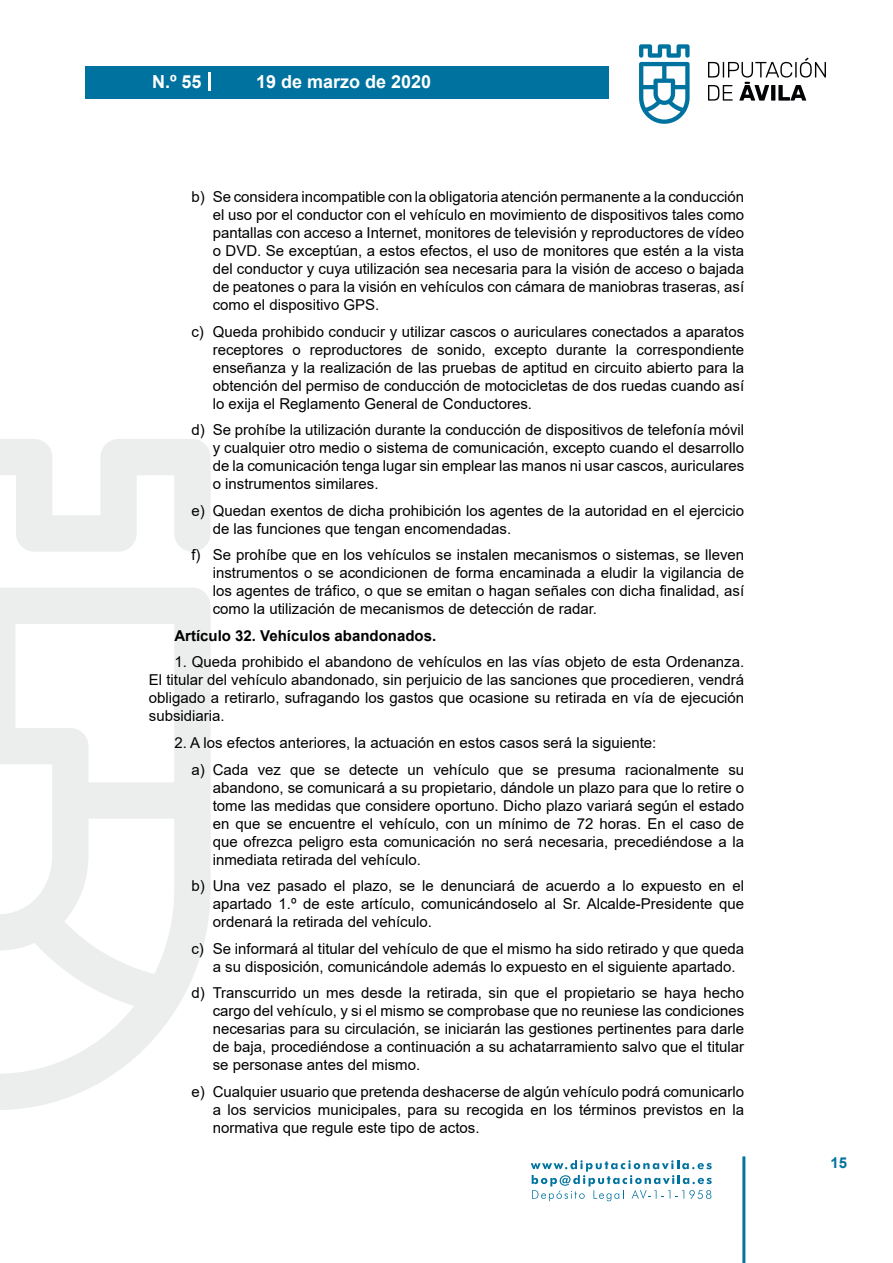
<style>
.page{position:relative;width:893px;height:1263px;background:#fff}
.page>*{position:absolute;margin:0;border:0;box-sizing:border-box;transform-origin:0 0}
.t1{font:700 18px "Arial";color:#fff}
.t2{font:15px/18px "Arial";color:#000;text-align:justify}
.t3{font:700 15px "Arial";color:#000}
.t4{font:700 15px "Arial";color:#04739f}
</style>
<div class="page">
<svg style="left:531px;top:1160px;width:181px;height:41px"></svg>
<div style="left:85px;top:66px;width:523px;height:33px;background:#00729f"></div>
<svg style="left:639px;top:44px;width:51px;height:80px"></svg>
<svg style="left:708px;top:58px;width:118px;height:43px"></svg>
<hr style="left:742px;top:1156px;width:3px;height:107px;background:#04739f">
<svg style="left:208px;top:72px;width:2px;height:18px"></svg>
<svg style="left:0;top:439px;width:211px;height:671px"></svg>
<p class="t1" style="left:152px;top:69px;width:51px">N.º 55</p>
<p class="t1" style="left:256px;top:69px;width:177px">19 de marzo de 2020</p>
<p class="t2" style="left:213px;top:188px;width:533px;text-indent:-21px">b) Se considera incompatible con la obligatoria atención permanente a la conducción el uso por el conductor con el vehículo en movimiento de dispositivos tales como pantallas con acceso a Internet, monitores de televisión y reproductores de vídeo o DVD. Se exceptúan, a estos efectos, el uso de monitores que estén a la vista del conductor y cuya utilización sea necesaria para la visión de acceso o bajada de peatones o para la visión en vehículos con cámara de maniobras traseras, así como el dispositivo GPS.</p>
<p class="t2" style="left:213px;top:323px;width:533px;text-indent:-21px">c) Queda prohibido conducir y utilizar cascos o auriculares conectados a aparatos receptores o reproductores de sonido, excepto durante la correspondiente enseñanza y la realización de las pruebas de aptitud en circuito abierto para la obtención del permiso de conducción de motocicletas de dos ruedas cuando así lo exija el Reglamento General de Conductores.</p>
<p class="t2" style="left:213px;top:421px;width:533px;text-indent:-21px">d) Se prohíbe la utilización durante la conducción de dispositivos de telefonía móvil y cualquier otro medio o sistema de comunicación, excepto cuando el desarrollo de la comunicación tenga lugar sin emplear las manos ni usar cascos, auriculares o instrumentos similares.</p>
<p class="t2" style="left:213px;top:502px;width:533px;text-indent:-21px">e) Quedan exentos de dicha prohibición los agentes de la autoridad en el ejercicio de las funciones que tengan encomendadas.</p>
<p class="t2" style="left:213px;top:546px;width:533px;text-indent:-21px">f) Se prohíbe que en los vehículos se instalen mecanismos o sistemas, se lleven instrumentos o se acondicionen de forma encaminada a eludir la vigilancia de los agentes de tráfico, o que se emitan o hagan señales con dicha finalidad, así como la utilización de mecanismos de detección de radar.</p>
<p class="t3" style="left:174px;top:625px;width:263px">Artículo 32. Vehículos abandonados.</p>
<p class="t2" style="left:149px;top:653px;width:597px;text-indent:26px">1. Queda prohibido el abandono de vehículos en las vías objeto de esta Ordenanza.<br>El titular del vehículo abandonado, sin perjuicio de las sanciones que procedieren, vendrá obligado a retirarlo, sufragando los gastos que ocasione su retirada en vía de ejecución subsidiaria.</p>
<p class="t2" style="left:191px;top:729px;width:554px;line-height:26.5px;text-indent:-17px">2. A los efectos anteriores, la actuación en estos casos será la siguiente:<br>a) Cada vez que se detecte un vehículo que se presuma racionalmente su</p>
<p class="t2" style="left:213px;top:778px;width:533px">abandono, se comunicará a su propietario, dándole un plazo para que lo retire o tome las medidas que considere oportuno. Dicho plazo variará según el estado en que se encuentre el vehículo, con un mínimo de 72 horas. En el caso de que ofrezca peligro esta comunicación no será necesaria, precediéndose a la inmediata retirada del vehículo.</p>
<p class="t2" style="left:213px;top:877px;width:533px;text-indent:-21px">b) Una vez pasado el plazo, se le denunciará de acuerdo a lo expuesto en el apartado 1.º de este artículo, comunicándoselo al Sr. Alcalde-Presidente que ordenará la retirada del vehículo.</p>
<p class="t2" style="left:213px;top:939px;width:533px;text-indent:-21px">c) Se informará al titular del vehículo de que el mismo ha sido retirado y que queda a su disposición, comunicándole además lo expuesto en el siguiente apartado.</p>
<p class="t2" style="left:213px;top:984px;width:533px;text-indent:-21px">d) Transcurrido un mes desde la retirada, sin que el propietario se haya hecho cargo del vehículo, y si el mismo se comprobase que no reuniese las condiciones necesarias para su circulación, se iniciarán las gestiones pertinentes para darle de baja, procediéndose a continuación a su achatarramiento salvo que el titular se personase antes del mismo.</p>
<p class="t2" style="left:213px;top:1082px;width:533px;text-indent:-21px">e) Cualquier usuario que pretenda deshacerse de algún vehículo podrá comunicarlo a los servicios municipales, para su recogida en los términos previstos en la normativa que regule este tipo de actos.</p>
<p class="t4" style="left:831px;top:1152px;width:18px">15</p>
</div>
